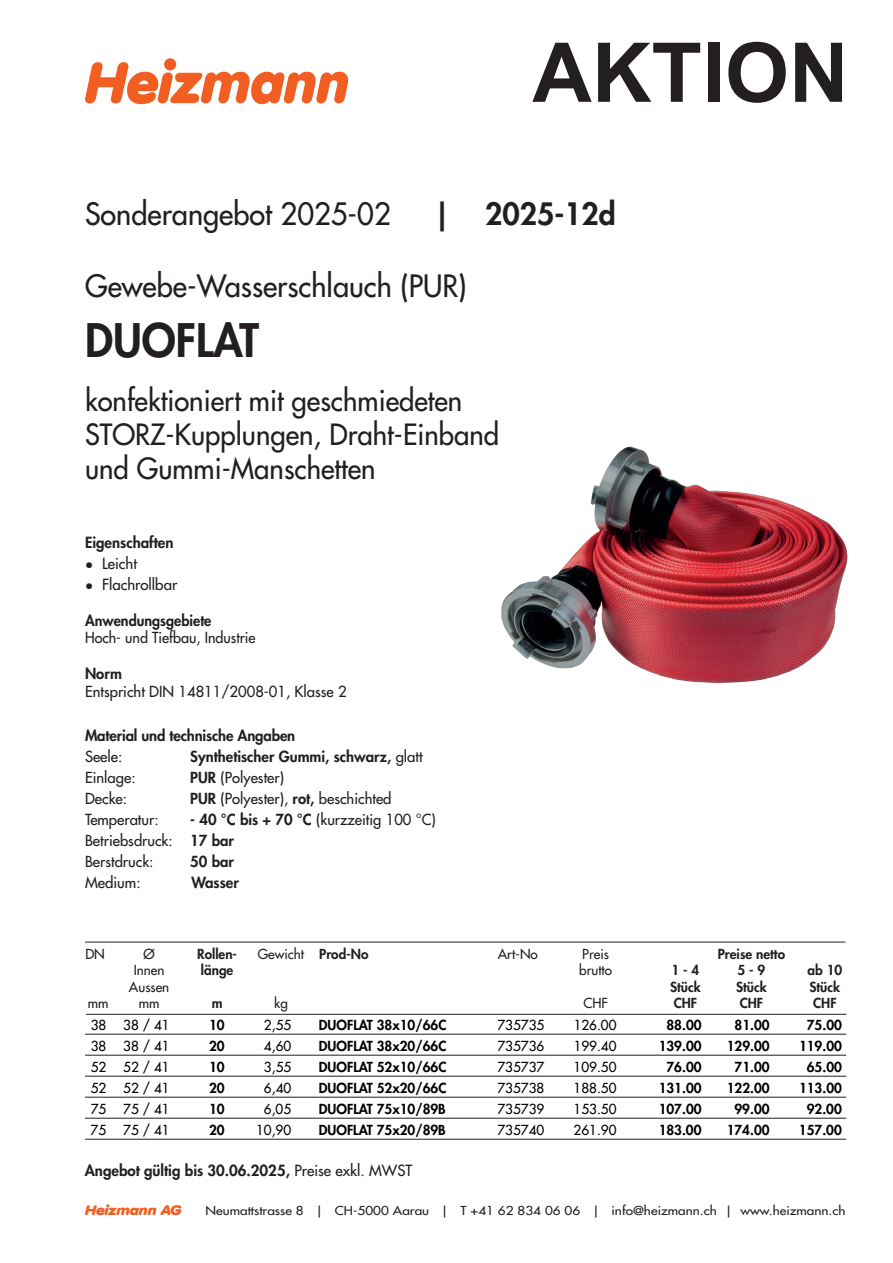
<style>
.page{position:relative;width:893px;height:1263px;background:#fff}
.page>*{position:absolute;margin:0;border:0;box-sizing:border-box;transform-origin:0 0}
.t1{font:700 82.5px "Arial";color:#231f20}
.t2{font:italic 900 57px "VAG Rounded Next";color:#f25e21}
.t3{font:800 45px "Futura Std";color:#231f20}
.t4{font:500 30px "Futura Std";color:#231f20}
.t5{font:800 30px "Futura Std";color:#231f20}
.t6{font:500 28.5px/34.2px "Futura Std";color:#231f20}
.t7{font:800 15px "Futura Std";color:#231f20}
.t8{font:500 15px "Futura Std";color:#231f20}
.t9{font:500 14.85px/21px "Futura Std";color:#231f20}
.t10{font:800 14.85px "Futura Std";color:#231f20}
.t11{font:800 13.5px "Futura Std";color:#000}
.t12{font:500 13.5px "Futura Std";color:#000}
.t13{font:800 13.5px "Futura Std";color:#231f20}
.t14{font:500 13.5px "Futura Std";color:#231f20}
.t15{font:italic 900 13.5px "VAG Rounded Next";color:#f25e21;scale:1.15 1}
.t16{font:500 12px "Futura Std";color:#231f20;scale:1.13 1}
.s1{font-family:"Arial";font-weight:400;font-size:13.5px}
.s2{font-weight:500}
.s3{font-weight:800}
</style>
<div class="page">
<hr style="left:85px;top:942px;width:760px;height:1px;background:#231f20">
<hr style="left:86px;top:1014px;width:760px;height:1px;background:#231f20">
<hr style="left:85px;top:1034px;width:761px;height:1px;background:#231f20">
<hr style="left:85px;top:1055px;width:761px;height:1px;background:#231f20">
<hr style="left:85px;top:1076px;width:761px;height:1px;background:#231f20">
<hr style="left:85px;top:1097px;width:761px;height:1px;background:#231f20">
<hr style="left:85px;top:1118px;width:761px;height:1px;background:#231f20">
<hr style="left:85px;top:1139px;width:761px;height:1px;background:#231f20">
<img style="left:501px;top:446px;width:347px;height:238px">
<h2 class="t2" style="left:85px;top:43px;width:265px">Heizmann</h2>
<h1 class="t1" style="left:532px;top:15px;width:318px">AKTION</h1>
<h3 class="t4" style="left:85px;top:195px;width:307px">Sonderangebot 2025-02</h3>
<h3 class="t5" style="left:434px;top:195px;width:183px">| 2025-12d</h3>
<h3 class="t4" style="left:85px;top:267px;width:383px">Gewebe-Wasserschlauch (PUR)</h3>
<h3 class="t3" style="left:85px;top:312px;width:175px">DUOFLAT</h3>
<h3 class="t6" style="left:85px;top:383px;width:416px">konfektioniert mit geschmiedeten<br>STORZ-Kupplungen, Draht-Einband und Gummi-Manschetten</h3>
<p class="t7" style="left:85px;top:533px;width:90px">Eigenschaften</p>
<p class="t8" style="left:85px;top:554px;width:53px"><span class="s1">●</span> Leicht</p>
<p class="t8" style="left:85px;top:575px;width:94px"><span class="s1">●</span> Flachrollbar</p>
<p class="t10" style="left:85px;top:611px;width:128px">Anwendungsgebiete</p>
<p class="t9" style="left:85px;top:627px;width:172px">Hoch- und Tiefbau, Industrie</p>
<p class="t10" style="left:85px;top:664px;width:38px">Norm</p>
<p class="t9" style="left:85px;top:681px;width:263px">Entspricht DIN 14811/2008-01, Klasse 2</p>
<p class="t10" style="left:85px;top:726px;width:212px">Material und technische Angaben</p>
<p class="t9" style="left:85px;top:746px;width:39px">Seele:</p>
<p class="t10" style="left:190px;top:747px;width:234px">Synthetischer Gummi, schwarz, <span class="s2">glatt</span></p>
<p class="t9" style="left:85px;top:767px;width:52px">Einlage:</p>
<p class="t9" style="left:190px;top:767px;width:95px"><span class="s3">PUR</span> (Polyester)</p>
<p class="t9" style="left:85px;top:788px;width:44px">Decke:</p>
<p class="t9" style="left:190px;top:788px;width:203px"><span class="s3">PUR</span> (Polyester), <span class="s3">rot,</span> beschichted</p>
<p class="t9" style="left:85px;top:809px;width:75px">Temperatur:</p>
<p class="t9" style="left:85px;top:809px;width:352px;text-indent:105px"><span class="s3">- 40 °C bis + 70 °C</span> (kurzzeitig 100 °C)<br>Betriebsdruck: <span class="s3">17 bar<br></span>Berstdruck:</p>
<p class="t10" style="left:190px;top:852px;width:45px">50 bar</p>
<p class="t8" style="left:85px;top:873px;width:57px">Medium:</p>
<p class="t7" style="left:191px;top:873px;width:49px">Wasser</p>
<p class="t14" style="left:85px;top:946px;width:21px">DN</p>
<p class="t14" style="left:144px;top:946px;width:13px">Ø</p>
<p class="t13" style="left:197px;top:945px;width:41px">Rollen-</p>
<p class="t14" style="left:258px;top:946px;width:112px">Gewicht <span class="s3">Prod-No</span></p>
<p class="t14" style="left:498px;top:946px;width:42px">Art-No</p>
<p class="t14" style="left:582px;top:946px;width:28px">Preis</p>
<p class="t13" style="left:718px;top:945px;width:69px">Preise netto</p>
<p class="t14" style="left:134px;top:962px;width:32px">Innen</p>
<p class="t13" style="left:201px;top:962px;width:34px">länge</p>
<p class="t14" style="left:579px;top:962px;width:34px">brutto</p>
<p class="t13" style="left:671px;top:962px;width:29px">1 - 4</p>
<p class="t13" style="left:737px;top:962px;width:29px">5 - 9</p>
<p class="t13" style="left:807px;top:962px;width:36px">ab 10</p>
<p class="t14" style="left:129px;top:978px;width:42px">Aussen</p>
<p class="t13" style="left:670px;top:978px;width:32px">Stück</p>
<p class="t13" style="left:736px;top:978px;width:32px">Stück</p>
<p class="t13" style="left:809px;top:978px;width:32px">Stück</p>
<p class="t14" style="left:88px;top:994px;width:22px">mm</p>
<p class="t14" style="left:139px;top:994px;width:22px">mm</p>
<p class="t13" style="left:212px;top:994px;width:12px">m</p>
<p class="t14" style="left:274px;top:994px;width:15px">kg</p>
<p class="t14" style="left:583px;top:994px;width:26px">CHF</p>
<p class="t13" style="left:674px;top:994px;width:25px">CHF</p>
<p class="t13" style="left:740px;top:994px;width:25px">CHF</p>
<p class="t13" style="left:813px;top:994px;width:25px">CHF</p>
<p class="t12" style="left:91px;top:1016px;width:17px">38</p>
<p class="t12" style="left:123px;top:1016px;width:48px">38 / 41</p>
<p class="t11" style="left:209px;top:1016px;width:17px">10</p>
<p class="t12" style="left:264px;top:1016px;width:29px">2,55</p>
<p class="t11" style="left:319px;top:1016px;width:129px">DUOFLAT 38x10/66C</p>
<p class="t12" style="left:497px;top:1016px;width:48px">735735</p>
<p class="t12" style="left:574px;top:1016px;width:44px">126.00</p>
<p class="t11" style="left:666px;top:1016px;width:37px">88.00</p>
<p class="t11" style="left:734px;top:1016px;width:37px">81.00</p>
<p class="t11" style="left:807px;top:1016px;width:37px">75.00</p>
<p class="t12" style="left:91px;top:1037px;width:17px">38</p>
<p class="t12" style="left:123px;top:1037px;width:48px">38 / 41</p>
<p class="t11" style="left:209px;top:1037px;width:17px">20</p>
<p class="t12" style="left:264px;top:1037px;width:29px">4,60</p>
<p class="t11" style="left:319px;top:1037px;width:129px">DUOFLAT 38x20/66C</p>
<p class="t12" style="left:497px;top:1037px;width:48px">735736</p>
<p class="t12" style="left:574px;top:1037px;width:44px">199.40</p>
<p class="t11" style="left:659px;top:1037px;width:44px">139.00</p>
<p class="t11" style="left:727px;top:1037px;width:44px">129.00</p>
<p class="t11" style="left:799px;top:1037px;width:44px">119.00</p>
<p class="t12" style="left:91px;top:1058px;width:17px">52</p>
<p class="t12" style="left:123px;top:1058px;width:48px">52 / 41</p>
<p class="t11" style="left:209px;top:1058px;width:17px">10</p>
<p class="t12" style="left:264px;top:1058px;width:29px">3,55</p>
<p class="t11" style="left:319px;top:1058px;width:129px">DUOFLAT 52x10/66C</p>
<p class="t12" style="left:497px;top:1058px;width:48px">735737</p>
<p class="t12" style="left:574px;top:1058px;width:44px">109.50</p>
<p class="t11" style="left:666px;top:1058px;width:37px">76.00</p>
<p class="t11" style="left:734px;top:1058px;width:37px">71.00</p>
<p class="t11" style="left:807px;top:1058px;width:37px">65.00</p>
<p class="t12" style="left:91px;top:1079px;width:17px">52</p>
<p class="t12" style="left:123px;top:1079px;width:48px">52 / 41</p>
<p class="t11" style="left:209px;top:1079px;width:17px">20</p>
<p class="t12" style="left:264px;top:1079px;width:29px">6,40</p>
<p class="t11" style="left:319px;top:1079px;width:129px">DUOFLAT 52x20/66C</p>
<p class="t12" style="left:497px;top:1079px;width:48px">735738</p>
<p class="t12" style="left:574px;top:1079px;width:44px">188.50</p>
<p class="t11" style="left:659px;top:1079px;width:44px">131.00</p>
<p class="t11" style="left:727px;top:1079px;width:44px">122.00</p>
<p class="t11" style="left:799px;top:1079px;width:44px">113.00</p>
<p class="t12" style="left:91px;top:1100px;width:17px">75</p>
<p class="t12" style="left:123px;top:1100px;width:48px">75 / 41</p>
<p class="t11" style="left:209px;top:1100px;width:17px">10</p>
<p class="t12" style="left:264px;top:1100px;width:29px">6,05</p>
<p class="t11" style="left:319px;top:1100px;width:128px">DUOFLAT 75x10/89B</p>
<p class="t12" style="left:497px;top:1100px;width:48px">735739</p>
<p class="t12" style="left:574px;top:1100px;width:44px">153.50</p>
<p class="t11" style="left:659px;top:1100px;width:44px">107.00</p>
<p class="t11" style="left:734px;top:1100px;width:37px">99.00</p>
<p class="t11" style="left:807px;top:1100px;width:37px">92.00</p>
<p class="t12" style="left:91px;top:1121px;width:17px">75</p>
<p class="t12" style="left:123px;top:1121px;width:48px">75 / 41</p>
<p class="t11" style="left:209px;top:1121px;width:17px">20</p>
<p class="t12" style="left:256px;top:1121px;width:37px">10,90</p>
<p class="t11" style="left:319px;top:1121px;width:128px">DUOFLAT 75x20/89B</p>
<p class="t12" style="left:497px;top:1121px;width:48px">735740</p>
<p class="t12" style="left:574px;top:1121px;width:44px">261.90</p>
<p class="t11" style="left:659px;top:1121px;width:44px">183.00</p>
<p class="t11" style="left:727px;top:1121px;width:44px">174.00</p>
<p class="t11" style="left:799px;top:1121px;width:44px">157.00</p>
<p class="t7" style="left:85px;top:1161px;width:329px">Angebot gültig bis 30.06.2025, <span class="s2">Preise exkl. MWST</span></p>
<p class="t15" style="left:85px;top:1201px;width:86px">Heizmann AG</p>
<p class="t16" style="left:206px;top:1203px;width:568px">Neumattstrasse 8 | CH-5000 Aarau | T +41 62 834 06 06 | info@heizmann.ch | www.heizmann.ch</p>
</div>
